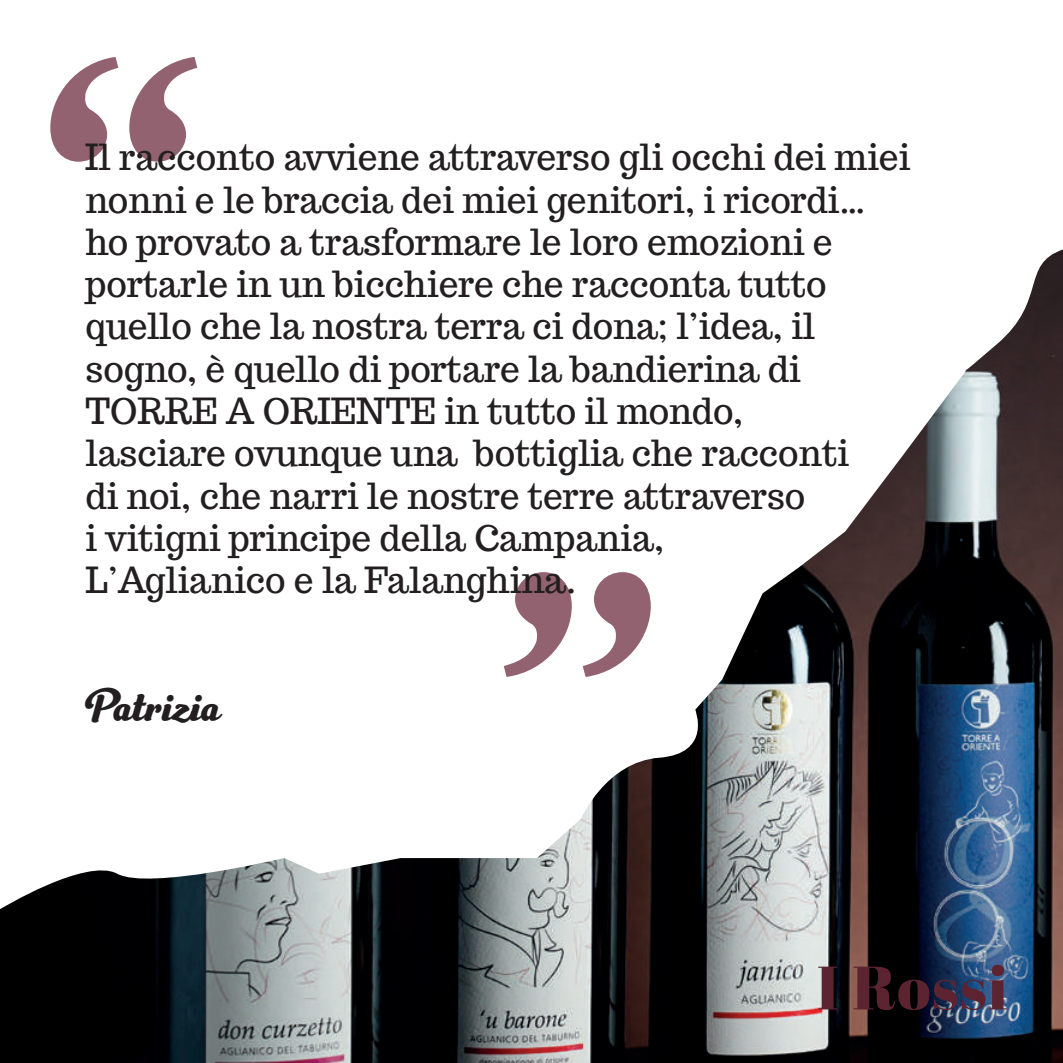
<style>
.page{position:relative;width:1063px;height:1063px;background:#fff}
.page>*{position:absolute;margin:0;border:0;box-sizing:border-box;transform-origin:0 0}
.t1{font:800 312px "Addington CF";color:#926271}
.t2{font:61.25px "Abril Fatface";letter-spacing:.025em;color:#5c2431}
.t3{font:38.75px "Frunch";color:#231f20}
.t4{font:35.25px/42.2px "Trocchi";color:#231f20}
</style>
<div class="page">
<img style="left:0;top:249px;width:1063px;height:814px">
<h1 class="t1" style="left:46px;top:-75px;width:164px">“</h1>
<p class="t4" style="left:85px;top:136px;width:826px">Il racconto avviene attraverso gli occhi dei miei nonni e le braccia dei miei genitori, i ricordi… ho provato a trasformare le loro emozioni e portarle in un bicchiere che racconta tutto quello che la nostra terra ci dona; l’idea, il sogno, è quello di portare la bandierina di TORRE A ORIENTE in tutto il mondo,<br>lasciare ovunque una bottiglia che racconti<br>di noi, che narri le nostre terre attraverso<br>i vitigni principe della Campania,<br>L’Aglianico e la Falanghina.</p>
<h1 class="t1" style="left:493px;top:441px;width:170px">”</h1>
<p class="t3" style="left:85px;top:685px;width:137px">Patrizia</p>
<h2 class="t2" style="left:817px;top:945px;width:192px">I Rossi</h2>
</div>
